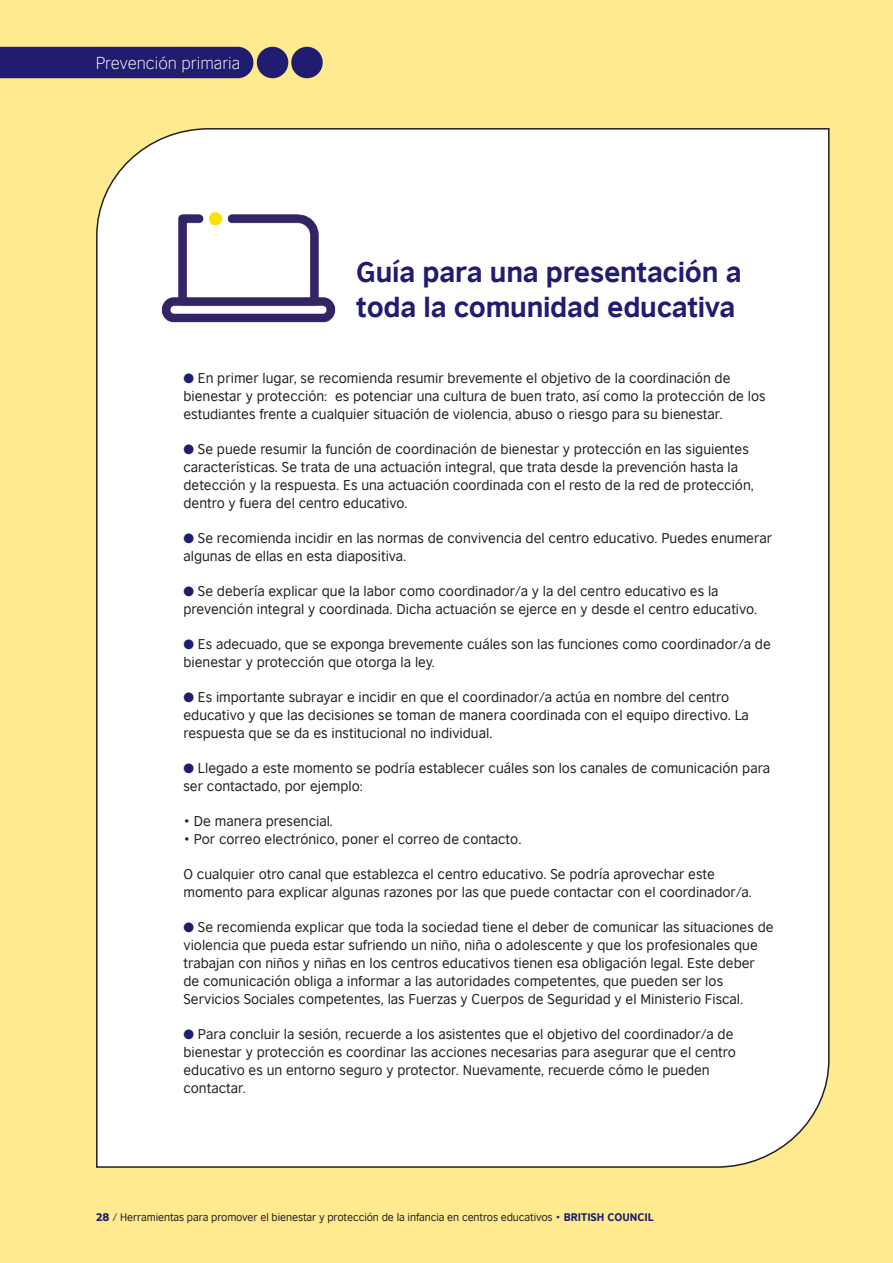
<style>
.page{position:relative;width:893px;height:1263px;background:#fff}
.page>*{position:absolute;margin:0;border:0;box-sizing:border-box;transform-origin:0 0}
.t1{font:700 27px/34.5px "British Council Sans";letter-spacing:-.01em;color:#201c70}
.t2{font:300 16.5px "British Council Sans";color:#fff}
.t3{font:13.5px/18px "British Council Sans";color:#231f20}
.t4{font:10.5px "British Council Sans";letter-spacing:-.01em;color:#231f20}
.s1{color:#201c70}
.s2{font-weight:900;color:#201c70}
.s3{font-family:"British Council Sans Headline";color:#201c70}
</style>
<div class="page">
<div style="left:0;top:0;width:893px;height:1262px;background:#ffea90"></div>
<div style="left:96px;top:128px;width:734px;height:1040px;background:#fff"></div>
<div style="left:0;top:47px;width:253px;height:31px;background:#201c70"></div>
<div style="left:257px;top:47px;width:31px;height:31px;background:#201c70;border-radius:50%"></div>
<div style="left:291px;top:47px;width:32px;height:31px;background:#201c70;border-radius:50%"></div>
<img style="left:140px;top:180px;width:216px;height:153px">
<p class="t2" style="left:96px;top:53px;width:146px">Prevención primaria</p>
<p class="t1" style="left:356px;top:254px;width:387px">Guía para una presentación a toda la comunidad educativa</p>
<p class="t3" style="left:183px;top:369px;width:584px"><span class="s1">●</span> En primer lugar, se recomienda resumir brevemente el objetivo de la coordinación de bienestar y protección: es potenciar una cultura de buen trato, así como la protección de los estudiantes frente a cualquier situación de violencia, abuso o riesgo para su bienestar.</p>
<p class="t3" style="left:183px;top:440px;width:572px"><span class="s1">●</span> Se puede resumir la función de coordinación de bienestar y protección en las siguientes características. Se trata de una actuación integral, que trata desde la prevención hasta la detección y la respuesta. Es una actuación coordinada con el resto de la red de protección, dentro y fuera del centro educativo.</p>
<p class="t3" style="left:183px;top:529px;width:590px"><span class="s1">●</span> Se recomienda incidir en las normas de convivencia del centro educativo. Puedes enumerar algunas de ellas en esta diapositiva.</p>
<p class="t3" style="left:183px;top:582px;width:575px"><span class="s1">●</span> Se debería explicar que la labor como coordinador/a y la del centro educativo es la prevención integral y coordinada. Dicha actuación se ejerce en y desde el centro educativo.</p>
<p class="t3" style="left:183px;top:635px;width:589px"><span class="s1">●</span> Es adecuado, que se exponga brevemente cuáles son las funciones como coordinador/a de bienestar y protección que otorga la ley.</p>
<p class="t3" style="left:183px;top:688px;width:567px"><span class="s1">●</span> Es importante subrayar e incidir en que el coordinador/a actúa en nombre del centro educativo y que las decisiones se toman de manera coordinada con el equipo directivo. La respuesta que se da es institucional no individual.</p>
<p class="t3" style="left:183px;top:759px;width:588px"><span class="s1">●</span> Llegado a este momento se podría establecer cuáles son los canales de comunicación para ser contactado, por ejemplo:</p>
<p class="t3" style="left:183px;top:812px;width:151px">• De manera presencial.</p>
<p class="t3" style="left:183px;top:830px;width:339px">• Por correo electrónico, poner el correo de contacto.</p>
<p class="t3" style="left:183px;top:865px;width:570px">O cualquier otro canal que establezca el centro educativo. Se podría aprovechar este momento para explicar algunas razones por las que puede contactar con el coordinador/a.</p>
<p class="t3" style="left:183px;top:918px;width:592px"><span class="s1">●</span> Se recomienda explicar que toda la sociedad tiene el deber de comunicar las situaciones de violencia que pueda estar sufriendo un niño, niña o adolescente y que los profesionales que trabajan con niños y niñas en los centros educativos tienen esa obligación legal. Este deber de comunicación obliga a informar a las autoridades competentes, que pueden ser los Servicios Sociales competentes, las Fuerzas y Cuerpos de Seguridad y el Ministerio Fiscal.</p>
<p class="t3" style="left:183px;top:1025px;width:554px"><span class="s1">●</span> Para concluir la sesión, recuerde a los asistentes que el objetivo del coordinador/a de bienestar y protección es coordinar las acciones necesarias para asegurar que el centro educativo es un entorno seguro y protector. Nuevamente, recuerde cómo le pueden contactar.</p>
<p class="t4" style="left:96px;top:1210px;width:560px"><span class="s2">28</span> / Herramientas para promover el bienestar y protección de la infancia en centros educativos <span class="s1">•</span> <span class="s3">BRITISH COUNCIL</span></p>
</div>
